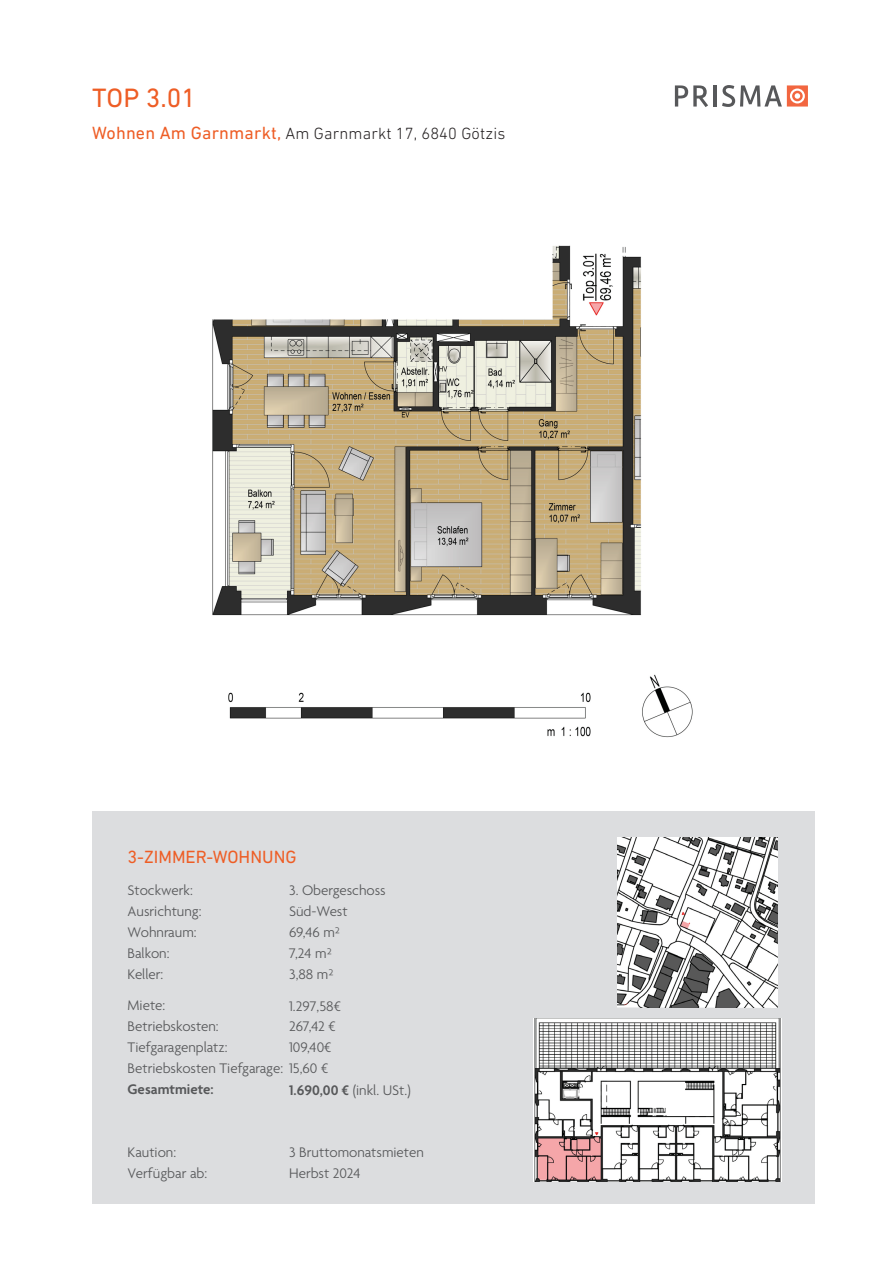
<style>
.page{position:relative;width:893px;height:1263px;background:#fff}
.page>*{position:absolute;margin:0;border:0;box-sizing:border-box;transform-origin:0 0}
.t1{font:27px "DIN Next LT Pro";color:#ee5d25}
.t2{font:18px "DIN Next LT Pro";color:#ee5d25}
.t3{font:300 16.5px "DIN Next LT Pro";letter-spacing:.01em;color:#231f20}
.t4{font:300 15px/21px "Agenda";color:#57585a;text-align:right}
.t5{font:600 15px "Agenda";color:#57585a}
.s1{font-weight:400;font-size:18px;color:#ee5d25}
.s2{font-weight:600}
</style>
<div class="page">
<div style="left:92px;top:811px;width:723px;height:392px;background:#dcdddf"></div>
<svg style="left:675px;top:85px;width:33px;height:22px"></svg>
<hr style="left:713px;top:85px;width:4px;height:22px;background:#57585a">
<svg style="left:722px;top:85px;width:86px;height:22px"></svg>
<img style="left:534px;top:1018px;width:247px;height:163px">
<img style="left:618px;top:837px;width:160px;height:170px">
<img style="left:212px;top:245px;width:481px;height:493px">
<h1 class="t1" style="left:92px;top:82px;width:105px">TOP 3.01</h1>
<p class="t3" style="left:92px;top:124px;width:415px"><span class="s1">Wohnen Am Garnmarkt,</span> Am Garnmarkt 17, 6840 Götzis</p>
<p class="t2" style="left:128px;top:847px;width:171px">3-ZIMMER-WOHNUNG</p>
<p class="t4" style="left:128px;top:880px;width:67px">Stockwerk:</p>
<p class="t4" style="left:289px;top:880px;width:98px">3. Obergeschoss</p>
<p class="t4" style="left:128px;top:901px;width:75px">Ausrichtung:</p>
<p class="t4" style="left:289px;top:901px;width:60px">Süd-West</p>
<p class="t4" style="left:128px;top:922px;width:71px">Wohnraum:</p>
<p class="t4" style="left:289px;top:922px;width:53px">69,46 m²</p>
<p class="t4" style="left:128px;top:943px;width:44px">Balkon:</p>
<p class="t4" style="left:289px;top:943px;width:44px">7,24 m²</p>
<p class="t4" style="left:128px;top:964px;width:37px">Keller:</p>
<p class="t4" style="left:289px;top:964px;width:46px">3,88 m²</p>
<p class="t4" style="left:128px;top:996px;width:39px">Miete:</p>
<p class="t4" style="left:289px;top:997px;width:53px">1.297,58€</p>
<p class="t4" style="left:128px;top:1017px;width:93px">Betriebskosten:</p>
<p class="t4" style="left:289px;top:1017px;width:48px">267,42 €</p>
<p class="t4" style="left:128px;top:1038px;width:101px">Tiefgaragenplatz:</p>
<p class="t4" style="left:128px;top:1038px;width:206px">109,40€<br>Betriebskosten Tiefgarage: 15,60 €</p>
<p class="t5" style="left:128px;top:1081px;width:88px">Gesamtmiete:</p>
<p class="t4" style="left:289px;top:1081px;width:123px"><span class="s2">1.690,00 €</span> (inkl. USt.)</p>
<p class="t4" style="left:128px;top:1143px;width:50px">Kaution:</p>
<p class="t4" style="left:289px;top:1143px;width:136px">3 Bruttomonatsmieten</p>
<p class="t4" style="left:128px;top:1164px;width:81px">Verfügbar ab:</p>
<p class="t4" style="left:289px;top:1164px;width:73px">Herbst 2024</p>
</div>
